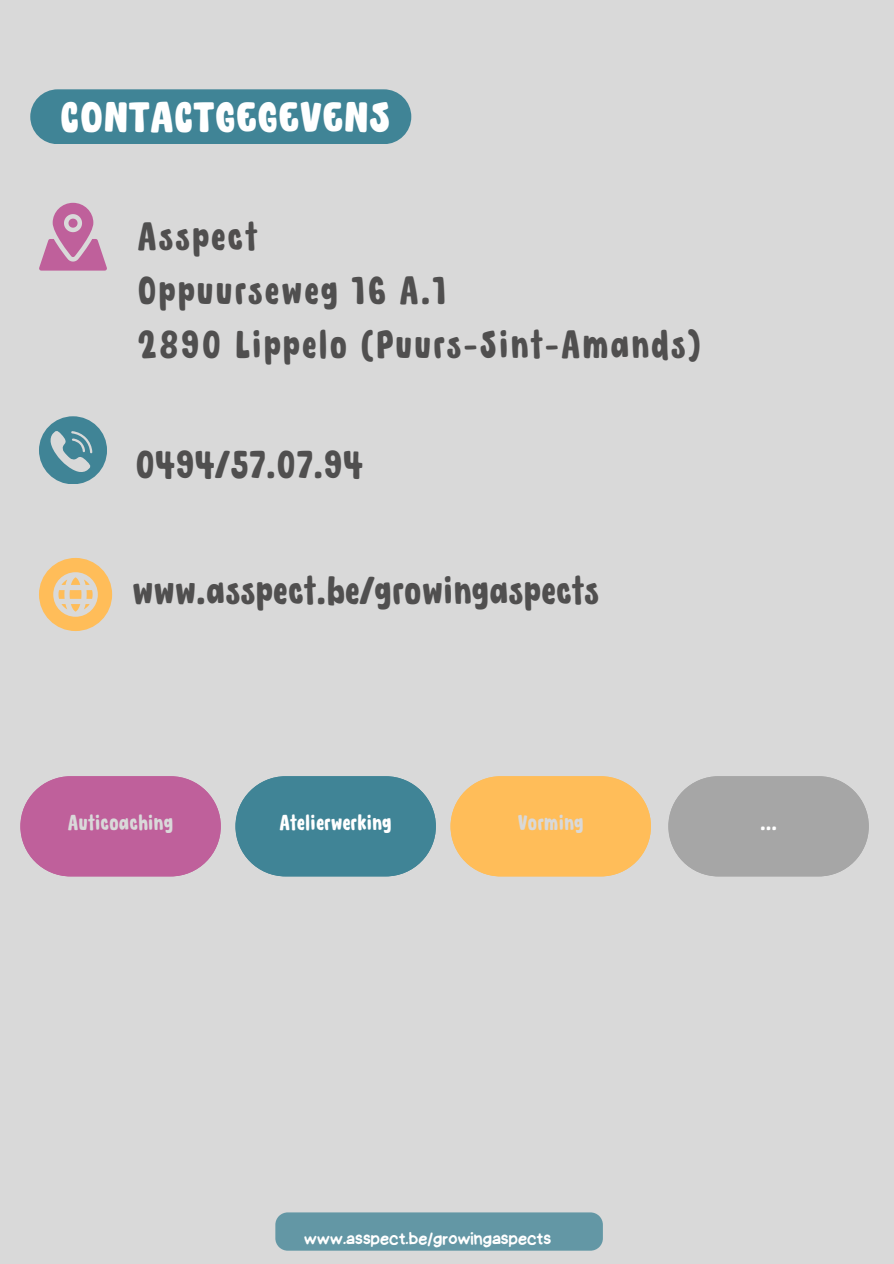
<style>
.page{position:relative;width:894px;height:1264px;background:#fff}
.page>*{position:absolute;margin:0;border:0;box-sizing:border-box;transform-origin:0 0}
.t1{font:700 42.6px "DONGTAO";color:#fff}
.t2{font:39px/54px "DONGTAO";letter-spacing:.04em;color:#504f4f}
.t3{font:39px "DONGTAO";color:#504f4f}
.t4{font:21.3px "DONGTAO";color:#d9d9d9}
.t5{font:21.3px "DONGTAO";color:#fff}
.t6{font:18.45px "Handyman";letter-spacing:.01em;color:#fff}
</style>
<div class="page">
<div style="left:0;top:0;width:893px;height:1263px;background:#d9d9d9"></div>
<div style="left:275px;top:1212px;width:327px;height:38px;background:#6397a5"></div>
<div style="left:30px;top:89px;width:381px;height:55px;background:#408496;border-radius:27px"></div>
<svg style="left:39px;top:416px;width:67px;height:68px"></svg>
<svg style="left:39px;top:558px;width:73px;height:73px"></svg>
<svg style="left:39px;top:203px;width:67px;height:67px"></svg>
<svg style="left:20px;top:776px;width:201px;height:100px;background:#c16ca1"></svg>
<svg style="left:235px;top:776px;width:200px;height:100px;background:#508d9d"></svg>
<svg style="left:450px;top:776px;width:200px;height:100px;background:#fabf66"></svg>
<svg style="left:668px;top:776px;width:200px;height:100px;background:#ababab"></svg>
<h2 class="t1" style="left:60px;top:100px;width:332px">CONTACTGEGEVENS</h2>
<p class="t2" style="left:137px;top:214px;width:565px">Asspect<br>Oppuurseweg 16 A.1<br>2890 Lippelo (Puurs-Sint-Amands)</p>
<p class="t3" style="left:135px;top:448px;width:229px">0494/57.07.94</p>
<h2 class="t3" style="left:132px;top:575px;width:468px">www.asspect.be/growingaspects</h2>
<p class="t4" style="left:68px;top:814px;width:107px">Auticoaching</p>
<h2 class="t5" style="left:279px;top:814px;width:114px">Atelierwerking</h2>
<h3 class="t4" style="left:517px;top:814px;width:68px">Vorming</h3>
<h3 class="t5" style="left:759px;top:814px;width:18px">...</h3>
<h1 class="t6" style="left:304px;top:1229px;width:248px">www.asspect.be/growingaspects</h1>
</div>
